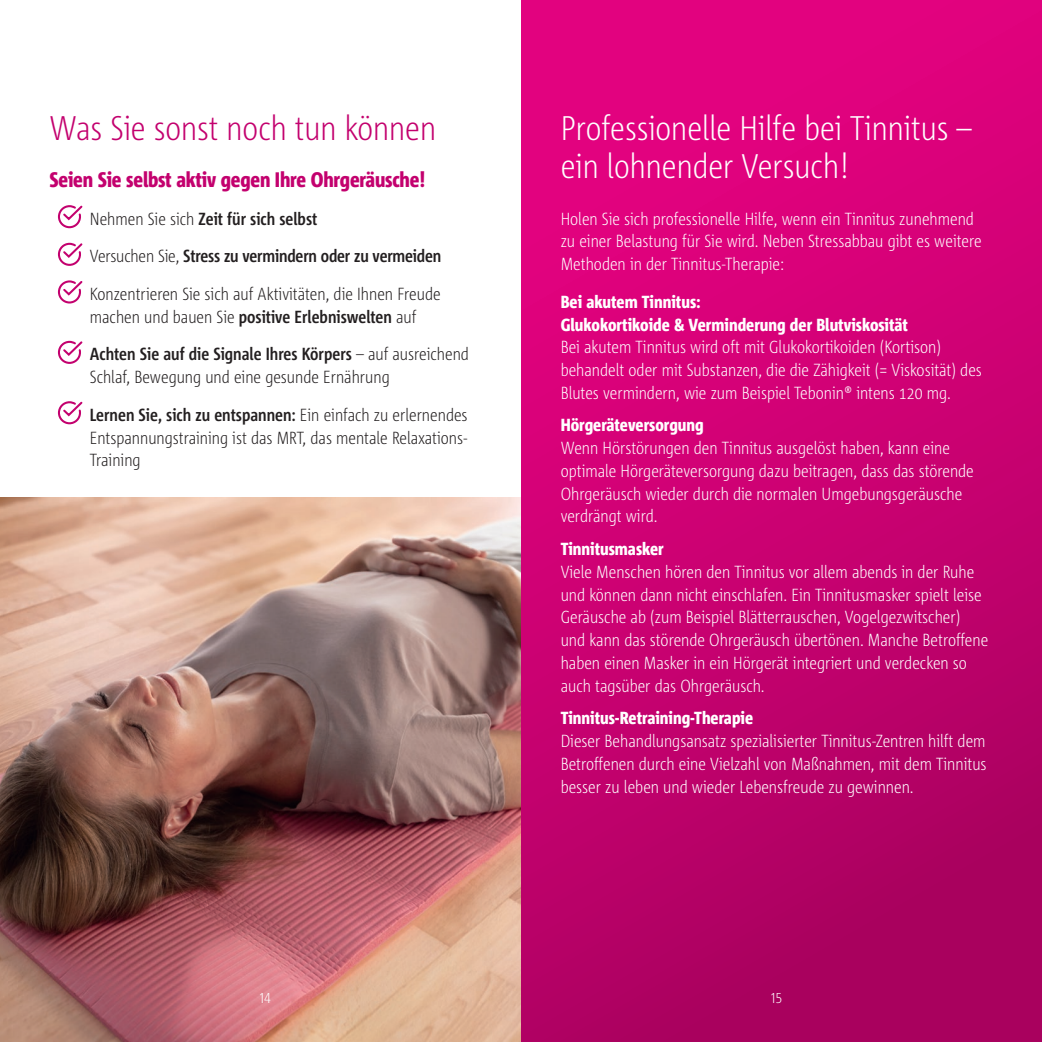
<style>
.page{position:relative;width:1042px;height:1042px;background:#fff}
.page>*{position:absolute;margin:0;border:0;box-sizing:border-box;transform-origin:0 0}
.t1{font:300 34.12px/38.5px "Corpid C1 Cd";color:#fff}
.t2{font:300 34.12px "Corpid C1 Cd";color:#c3016e}
.t3{font:800 21px "Corpid C1 Cd";letter-spacing:-.01em;color:#c3016e}
.t4{font:300 17.5px/22.8px "Corpid C1 Cd";color:#fff}
.t5{font:300 17.5px/37.6px "Corpid C1 Cd";color:#231f20}
.t6{font:800 17.5px/22.8px "Corpid C1 Cd";color:#fff}
.t7{font:700 17.5px/37.6px "Corpid C1 Cd";color:#231f20}
.t8{font:300 14.88px "Corpid C1 Cd";color:#fff}
.s1{font-weight:700}
.s2{font-weight:300}
</style>
<div class="page">
<div style="left:521px;top:0;width:521px;height:1042px;background:linear-gradient(to bottom,#e80282,#aa015f)"></div>
<svg style="left:57px;top:205px;width:26px;height:24px"></svg>
<svg style="left:57px;top:242px;width:26px;height:24px"></svg>
<svg style="left:57px;top:280px;width:26px;height:24px"></svg>
<svg style="left:57px;top:340px;width:26px;height:24px"></svg>
<svg style="left:57px;top:401px;width:26px;height:24px"></svg>
<img style="left:0;top:497px;width:521px;height:545px">
<h1 class="t2" style="left:50px;top:106px;width:388px">Was Sie sonst noch tun können</h1>
<p class="t3" style="left:50px;top:166px;width:377px">Seien Sie selbst aktiv gegen Ihre Ohrgeräusche!</p>
<p class="t5" style="left:90px;top:199px;width:353px">Nehmen Sie sich <span class="s1">Zeit für sich selbst<br></span>Versuchen Sie, <span class="s1">Stress zu vermindern oder zu vermeiden<br></span>Konzentrieren Sie sich auf Aktivitäten, die Ihnen Freude</p>
<p class="t7" style="left:90px;top:297px;width:380px"><span class="s2">machen und bauen Sie</span> positive Erlebniswelten <span class="s2">auf<br></span>Achten Sie auf die Signale Ihres Körpers <span class="s2">– auf ausreichend</span></p>
<p class="t5" style="left:90px;top:358px;width:379px">Schlaf, Bewegung und eine gesunde Ernährung<br><span class="s1">Lernen Sie, sich zu entspannen:</span> Ein einfach zu erlernendes</p>
<p class="t5" style="left:90px;top:425px;width:379px;line-height:22.8px">Entspannungstraining ist das MRT, das mentale Relaxations-<br>Training</p>
<p class="t8" style="left:260px;top:988px;width:13px">14</p>
<h1 class="t1" style="left:561px;top:107px;width:413px">Professionelle Hilfe bei Tinnitus – ein lohnender Versuch!</h1>
<p class="t4" style="left:561px;top:207px;width:422px">Holen Sie sich professionelle Hilfe, wenn ein Tinnitus zunehmend zu einer Belastung für Sie wird. Neben Stressabbau gibt es weitere<br>Methoden in der Tinnitus-Therapie:</p>
<p class="t6" style="left:561px;top:290px;width:349px">Bei akutem Tinnitus:<br>Glukokortikoide &amp; Verminderung der Blutviskosität</p>
<p class="t4" style="left:561px;top:335px;width:423px">Bei akutem Tinnitus wird oft mit Glukokortikoiden (Kortison) behandelt oder mit Substanzen, die die Zähigkeit (= Viskosität) des<br>Blutes vermindern, wie zum Beispiel Tebonin® intens 120 mg.</p>
<p class="t6" style="left:561px;top:413px;width:145px">Hörgeräteversorgung</p>
<p class="t4" style="left:561px;top:436px;width:415px">Wenn Hörstörungen den Tinnitus ausgelöst haben, kann eine optimale Hörgeräteversorgung dazu beitragen, dass das störende Ohrgeräusch wieder durch die normalen Umgebungsgeräusche verdrängt wird.</p>
<p class="t6" style="left:561px;top:537px;width:105px">Tinnitusmasker</p>
<p class="t4" style="left:561px;top:560px;width:429px">Viele Menschen hören den Tinnitus vor allem abends in der Ruhe und können dann nicht einschlafen. Ein Tinnitusmasker spielt leise Geräusche ab (zum Beispiel Blätterrauschen, Vogelgezwitscher) und kann das störende Ohrgeräusch übertönen. Manche Betroffene haben einen Masker in ein Hörgerät integriert und verdecken so auch tagsüber das Ohrgeräusch.</p>
<p class="t6" style="left:561px;top:706px;width:194px">Tinnitus-Retraining-Therapie</p>
<p class="t4" style="left:561px;top:729px;width:427px;text-align:justify">Dieser Behandlungsansatz spezialisierter Tinnitus-Zentren hilft dem Betroffenen durch eine Vielzahl von Maßnahmen, mit dem Tinnitus besser zu leben und wieder Lebensfreude zu gewinnen.</p>
<p class="t8" style="left:771px;top:988px;width:12px">15</p>
</div>
